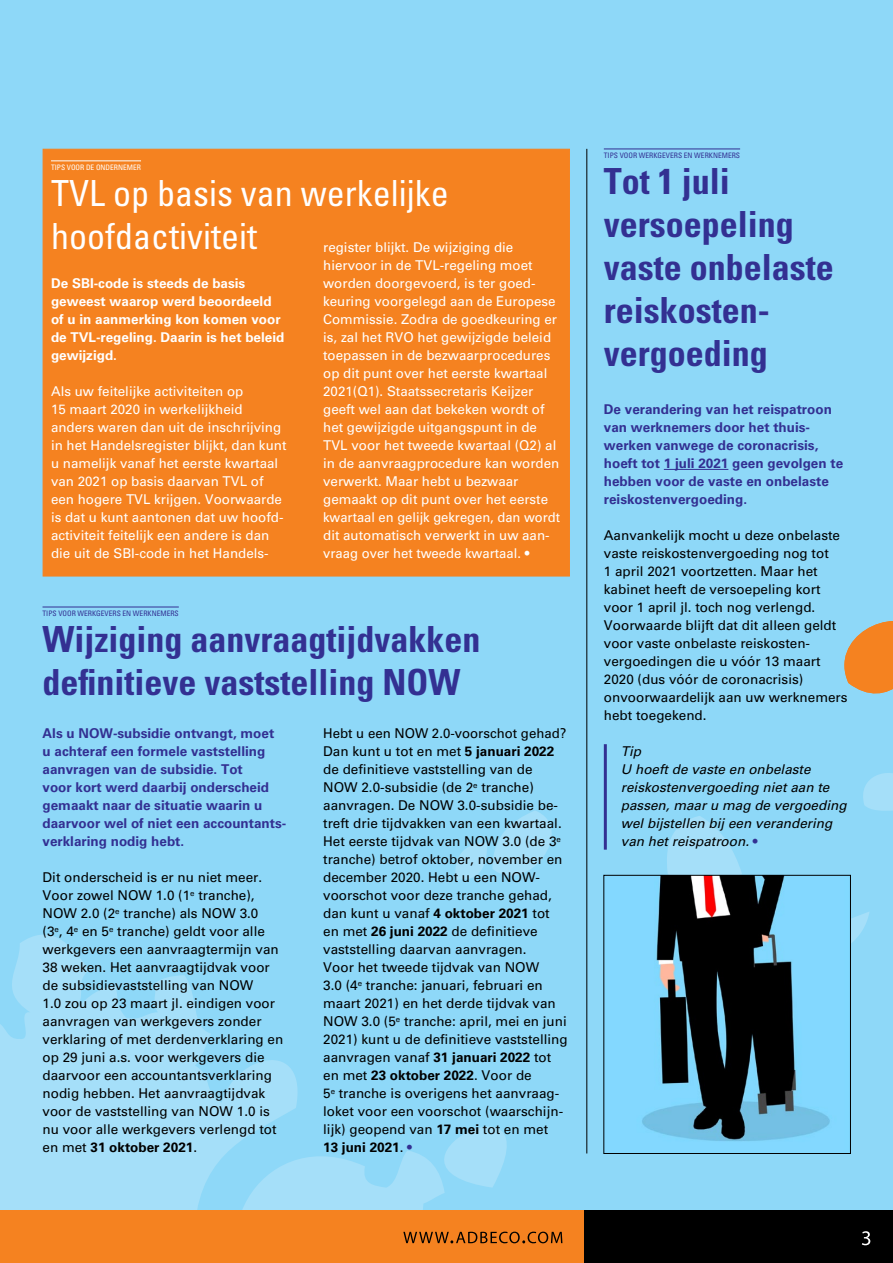
<style>
.page{position:relative;width:893px;height:1263px;background:#8ed8f8}
.page>*{position:absolute;margin:0;border:0;box-sizing:border-box;transform-origin:0 0}
.t1{font:700 condensed 36px/43.2px "Univers LT Std";color:#333092}
.t2{font:condensed 36px/43.2px "Univers LT Std";color:#fff}
.t3{font:13.5px/18px "Univers LT Std";color:#000}
.t4{font:13.5px/18px "Univers LT Std";color:#fff}
.t5{font:700 13.5px/18px "Univers LT Std";color:#333092}
.t6{font:italic 13.5px/18px "Univers LT Std";color:#000}
.t7{font:700 13.5px/18px "Univers LT Std";color:#fff}
.t8{font:condensed 7.5px "Univers LT Std";color:#333092}
.t9{font:condensed 7.5px "Univers LT Std";color:#fff}
.s1{font-weight:700}
.s2{color:#333092}
.s3{font-style:normal;color:#333092}
</style>
<div class="page">
<svg style="left:863px;top:773px;width:30px;height:38px"></svg>
<svg style="left:663px;top:816px;width:79px;height:59px"></svg>
<svg style="left:455px;top:811px;width:97px;height:69px"></svg>
<svg style="left:851px;top:912px;width:18px;height:31px"></svg>
<svg style="left:0;top:935px;width:277px;height:275px;fill:#a5dff9"></svg>
<svg style="left:844px;top:621px;width:49px;height:73px"></svg>
<div style="left:0;top:1210px;width:588px;height:53px;background:#f58220"></div>
<div style="left:585px;top:1210px;width:308px;height:53px;background:#000"></div>
<svg style="left:197px;top:1061px;width:365px;height:183px"></svg>
<svg style="left:862px;top:1231px;width:8px;height:14px"></svg>
<div style="left:43px;top:149px;width:527px;height:427px;background:#f58220;border:1px solid #f58220"></div>
<hr style="left:51px;top:160px;width:90px;height:1px;background:#fff">
<hr style="left:43px;top:607px;width:136px;height:1px;background:#333092">
<img style="left:606px;top:877px;width:243px;height:275px">
<div style="left:604px;top:875px;width:247px;height:279px;border:1px solid #000"></div>
<hr style="left:664px;top:469px;width:64px;height:1px;background:#333092">
<hr style="left:604px;top:149px;width:136px;height:1px;background:#333092">
<hr style="left:604px;top:744px;width:3px;height:106px;background:#333092">
<hr style="left:586px;top:149px;width:1px;height:1004px;background:#000">
<p class="t9" style="left:51px;top:162px;width:92px">TIPS VOOR DE ONDERNEMER</p>
<h1 class="t2" style="left:51px;top:171px;width:399px">TVL op basis van werkelijke hoofdactiviteit</h1>
<p class="t4" style="left:323px;top:238px;width:238px">register blijkt. De wijziging die hiervoor in de TVL-regeling moet worden doorgevoerd, is ter goed&shy;keuring voorgelegd aan de Europese Commissie. Zodra de goedkeuring er is, zal het RVO het gewijzigde beleid toepassen in de bezwaarprocedures op dit punt over het eerste kwartaal 2021(Q1). Staatssecretaris Keijzer geeft wel aan dat bekeken wordt of het gewijzigde uitgangspunt in de TVL voor het tweede kwartaal (Q2) al in de aanvraagprocedure kan worden verwerkt. Maar hebt u bezwaar gemaakt op dit punt over het eerste kwartaal en gelijk gekregen, dan wordt dit automatisch verwerkt in uw aan&shy;vraag over het tweede kwartaal. •</p>
<p class="t7" style="left:51px;top:274px;width:235px">De SBI-code is steeds de basis geweest waarop werd beoordeeld of u in aanmerking kon komen voor de TVL-regeling. Daarin is het beleid gewijzigd.</p>
<p class="t4" style="left:51px;top:382px;width:237px">Als uw feitelijke activiteiten op<br>15 maart 2020 in werkelijkheid anders waren dan uit de inschrijving in het Handelsregister blijkt, dan kunt u namelijk vanaf het eerste kwartaal van 2021 op basis daarvan TVL of een hogere TVL krijgen. Voorwaarde is dat u kunt aantonen dat uw hoofd&shy;activiteit feitelijk een andere is dan die uit de SBI-code in het Handels-</p>
<p class="t8" style="left:43px;top:609px;width:138px">TIPS VOOR WERKGEVERS EN WERKNEMERS</p>
<h1 class="t1" style="left:43px;top:617px;width:440px">Wijziging aanvraagtijdvakken definitieve vaststelling NOW</h1>
<p class="t5" style="left:43px;top:724px;width:245px">Als u NOW-subsidie ontvangt, moet<br>u achteraf een formele vaststelling aanvragen van de subsidie. Tot<br>voor kort werd daarbij onderscheid gemaakt naar de situatie waarin u daarvoor wel of niet een accountants&shy;verklaring nodig hebt.</p>
<p class="t3" style="left:43px;top:868px;width:242px">Dit onderscheid is er nu niet meer.<br>Voor zowel NOW 1.0 (1<sup>e</sup> tranche), NOW 2.0 (2<sup>e</sup> tranche) als NOW 3.0<br>(3<sup>e</sup>, 4<sup>e</sup> en 5<sup>e</sup> tranche) geldt voor alle werkgevers een aanvraagtermijn van 38 weken. Het aanvraagtijdvak voor de subsidievaststelling van NOW<br>1.0 zou op 23 maart jl. eindigen voor aanvragen van werkgevers zonder verklaring of met derdenverklaring en op 29 juni a.s. voor werkgevers die daarvoor een accountantsverklaring nodig hebben. Het aanvraagtijdvak voor de vaststelling van NOW 1.0 is nu voor alle werkgevers verlengd tot en met <span class="s1">31 oktober 2021</span>.</p>
<p class="t3" style="left:323px;top:724px;width:246px">Hebt u een NOW 2.0-voorschot gehad?<br>Dan kunt u tot en met <span class="s1">5 januari 2022 </span>de definitieve vaststelling van de NOW 2.0-subsidie (de 2<sup>e</sup> tranche) aanvragen. De NOW 3.0-subsidie be&shy;treft drie tijdvakken van een kwartaal.<br>Het eerste tijdvak van NOW 3.0 (de 3<sup>e </sup>tranche) betrof oktober, november en december 2020. Hebt u een NOW&shy;voorschot voor deze tranche gehad, dan kunt u vanaf <span class="s1">4 oktober 2021</span> tot en met <span class="s1">26 juni 2022</span> de definitieve vaststelling daarvan aanvragen.<br>Voor het tweede tijdvak van NOW<br>3.0 (4<sup>e</sup> tranche: januari, februari en maart 2021) en het derde tijdvak van NOW 3.0 (5<sup>e</sup> tranche: april, mei en juni 2021) kunt u de definitieve vaststelling aanvragen vanaf <span class="s1">31 januari 2022</span> tot en met <span class="s1">23 oktober 2022</span>. Voor de<br>5<sup>e</sup> tranche is overigens het aanvraag&shy;loket voor een voorschot (waarschijn&shy;lijk) geopend van <span class="s1">17 mei</span> tot en met<br><span class="s1">13 juni 2021</span>. <span class="s2">•</span></p>
<p class="t8" style="left:604px;top:151px;width:138px">TIPS VOOR WERKGEVERS EN WERKNEMERS</p>
<h1 class="t1" style="left:604px;top:159px;width:231px">Tot 1 juli versoepeling vaste onbelaste reiskosten&shy;vergoeding</h1>
<p class="t5" style="left:604px;top:400px;width:241px">De verandering van het reispatroon van werknemers door het thuis&shy;werken vanwege de coronacrisis, hoeft tot 1 juli 2021 geen gevolgen te hebben voor de vaste en onbelaste reiskostenvergoeding.</p>
<p class="t3" style="left:604px;top:526px;width:245px">Aanvankelijk mocht u deze onbelaste vaste reiskostenvergoeding nog tot<br>1 april 2021 voortzetten. Maar het kabinet heeft de versoepeling kort voor 1 april jl. toch nog verlengd.<br>Voorwaarde blijft dat dit alleen geldt voor vaste onbelaste reiskosten&shy;vergoedingen die u vóór 13 maart 2020 (dus vóór de coronacrisis) onvoorwaardelijk aan uw werknemers hebt toegekend.</p>
<p class="t6" style="left:621px;top:742px;width:227px">Tip<br>U hoeft de vaste en onbelaste reiskostenvergoeding niet aan te passen, maar u mag de vergoeding wel bijstellen bij een verandering van het reispatroon. <span class="s3">•</span></p>
</div>
